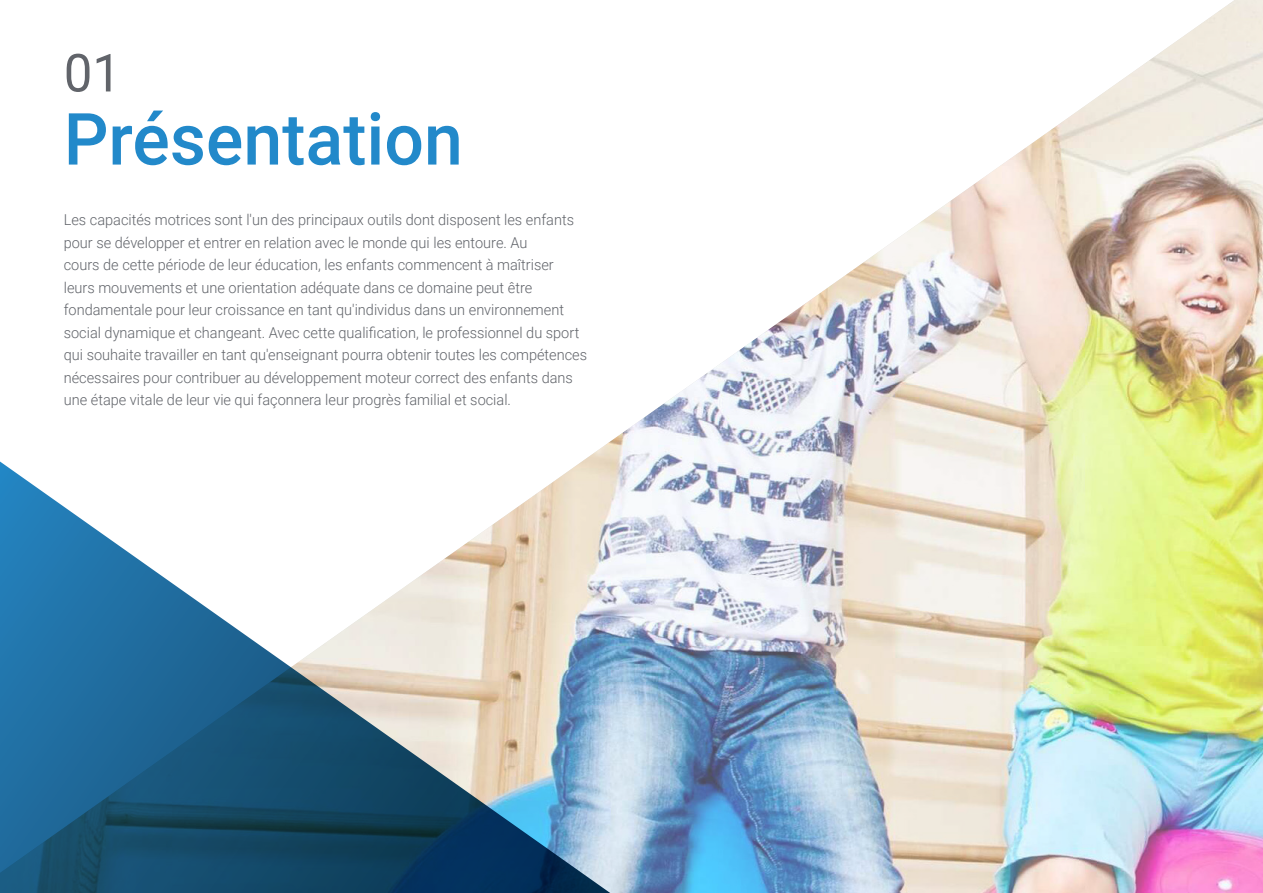
<style>
.page{position:relative;width:1263px;height:893px;background:#fff}
.page>*{position:absolute;margin:0;border:0;box-sizing:border-box;transform-origin:0 0}
.t1{font:500 72px "Roboto";color:#2289ca}
.t2{font:52.5px "Roboto";color:#61646a}
.t3{font:300 15px/22.5px "Roboto";color:#61646a}
</style>
<div class="page">
<img style="left:604px;top:0;width:659px;height:893px">
<svg style="left:0;top:446px;width:640px;height:447px"></svg>
<h2 class="t2" style="left:64px;top:36px;width:59px">01</h2>
<h1 class="t1" style="left:64px;top:89px;width:401px">Présentation</h1>
<p class="t3" style="left:64px;top:208px;width:525px">Les capacités motrices sont l'un des principaux outils dont disposent les enfants pour se développer et entrer en relation avec le monde qui les entoure. Au<br>cours de cette période de leur éducation, les enfants commencent à maîtriser leurs mouvements et une orientation adéquate dans ce domaine peut être fondamentale pour leur croissance en tant qu'individus dans un environnement social dynamique et changeant. Avec cette qualification, le professionnel du sport qui souhaite travailler en tant qu'enseignant pourra obtenir toutes les compétences nécessaires pour contribuer au développement moteur correct des enfants dans une étape vitale de leur vie qui façonnera leur progrès familial et social.</p>
</div>
